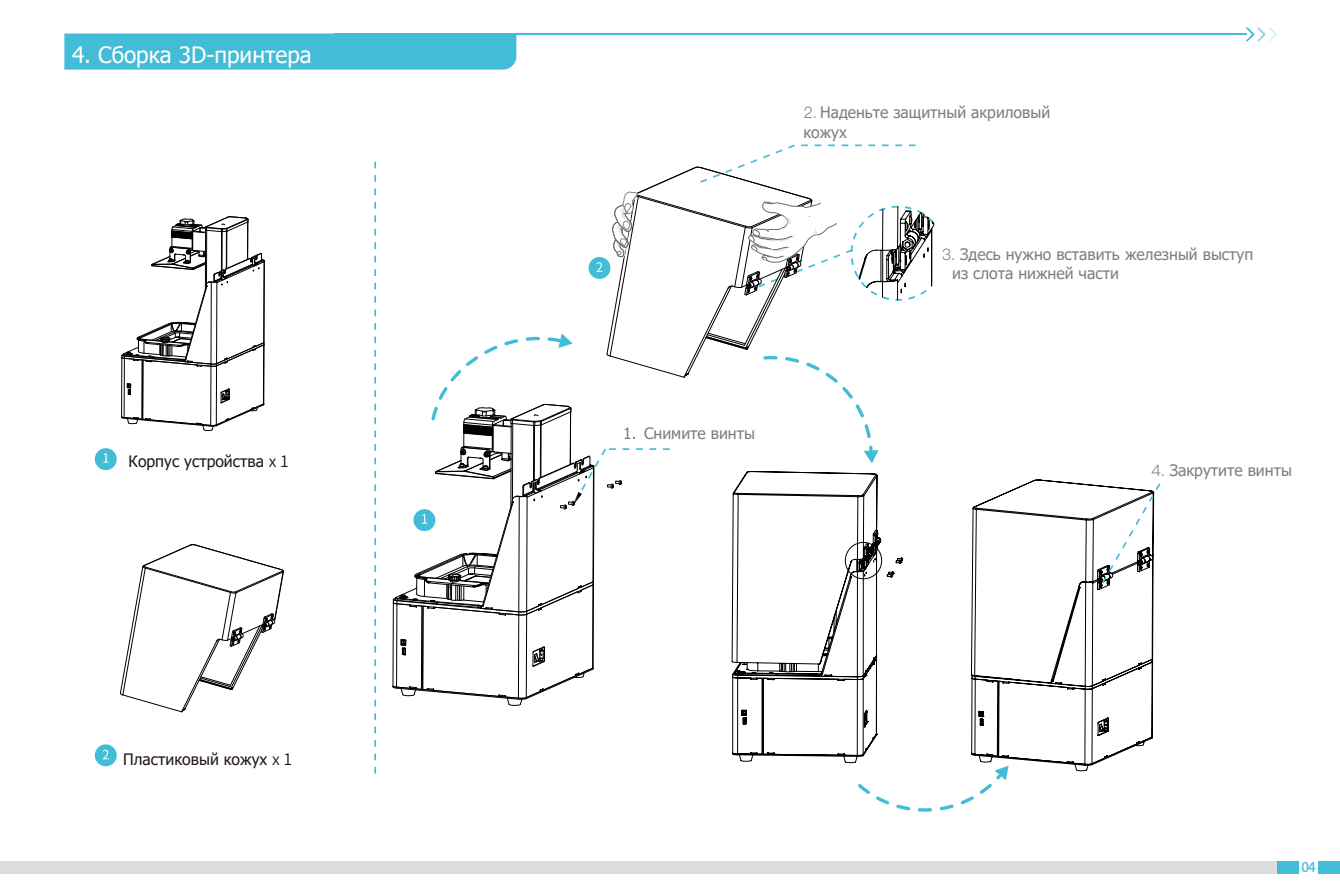
<style>
.page{position:relative;width:1340px;height:893px;background:#fff}
.page>*{position:absolute;margin:0;border:0;box-sizing:border-box;transform-origin:0 0}
.t1{font:22.5px "Tahoma";color:#fff}
.t2{font:15.75px/19.3px "Tahoma";color:#7e7e7f}
.t3{font:15.75px "Tahoma";color:#231916}
.t4{font:500 13.5px "Source Han Sans CN";color:#42bcd7}
.s1{font-family:"Source Han Sans CN"}
.s2{font-family:"Ping Fang SC Regular"}
</style>
<div class="page">
<div style="left:64px;top:34px;width:452px;height:36px;background:#42bcd7"></div>
<hr style="left:334px;top:34px;width:912px;height:1px;background:#42bcd7">
<svg style="left:1245px;top:28px;width:31px;height:13px"></svg>
<div style="left:1318px;top:861px;width:21px;height:13px;background:#42bcd7"></div>
<div style="left:1276px;top:861px;width:22px;height:13px;background:#42bcd7"></div>
<div style="left:1px;top:861px;width:1275px;height:13px;background:#dbdcdc"></div>
<svg style="left:374px;top:162px;width:2px;height:611px"></svg>
<div style="left:95px;top:744px;width:22px;height:22px;background:#42bcd7;border-radius:50%"></div>
<svg style="left:103px;top:750px;width:6px;height:9px"></svg>
<div style="left:95px;top:448px;width:22px;height:22px;background:#42bcd7;border-radius:50%"></div>
<svg style="left:103px;top:453px;width:5px;height:10px"></svg>
<svg style="left:858px;top:771px;width:150px;height:41px"></svg>
<svg style="left:120px;top:544px;width:164px;height:168px"></svg>
<hr style="left:124px;top:358px;width:1px;height:60px;background:#000">
<hr style="left:141px;top:360px;width:1px;height:59px;background:#000">
<hr style="left:216px;top:366px;width:1px;height:59px;background:#000">
<hr style="left:210px;top:366px;width:1px;height:59px;background:#000">
<hr style="left:121px;top:358px;width:1px;height:59px;background:#000">
<svg style="left:121px;top:216px;width:144px;height:151px"></svg>
<hr style="left:263px;top:345px;width:1px;height:59px;background:#000">
<hr style="left:142px;top:360px;width:1px;height:59px;background:#000">
<svg style="left:121px;top:383px;width:143px;height:48px"></svg>
<hr style="left:396px;top:604px;width:1px;height:83px;background:#000">
<hr style="left:421px;top:606px;width:1px;height:83px;background:#000">
<hr style="left:526px;top:614px;width:1px;height:84px;background:#000">
<hr style="left:518px;top:615px;width:1px;height:83px;background:#000">
<hr style="left:392px;top:603px;width:2px;height:83px;background:#000">
<hr style="left:592px;top:584px;width:2px;height:84px;background:#000">
<hr style="left:422px;top:606px;width:1px;height:83px;background:#000">
<svg style="left:392px;top:639px;width:201px;height:67px"></svg>
<svg style="left:971px;top:479px;width:183px;height:292px"></svg>
<svg style="left:731px;top:616px;width:147px;height:147px"></svg>
<svg style="left:392px;top:144px;width:543px;height:472px"></svg>
<svg style="left:1098px;top:481px;width:63px;height:107px"></svg>
<h1 class="t1" style="left:72px;top:39px;width:241px">4. Сборка 3D-принтера</h1>
<p class="t3" style="left:128px;top:451px;width:162px">Корпус устройства <span class="s1">x 1</span></p>
<p class="t3" style="left:123px;top:749px;width:170px">Пластиковый кожух <span class="s1">x 1</span></p>
<p class="t2" style="left:803px;top:104px;width:248px"><span class="s2">2.</span> Наденьте защитный акриловый кожух</p>
<p class="t2" style="left:952px;top:246px;width:302px;line-height:18.7px;text-indent:-10px"><span class="s2">3.</span> Здесь нужно вставить железный выступ из слота нижней части</p>
<p class="t2" style="left:623px;top:424px;width:133px">1. Снимите винты</p>
<p class="t2" style="left:1151px;top:461px;width:142px"><span class="s2">4.</span> Закрутите винты</p>
<p class="t4" style="left:1301px;top:860px;width:16px">04</p>
</div>
